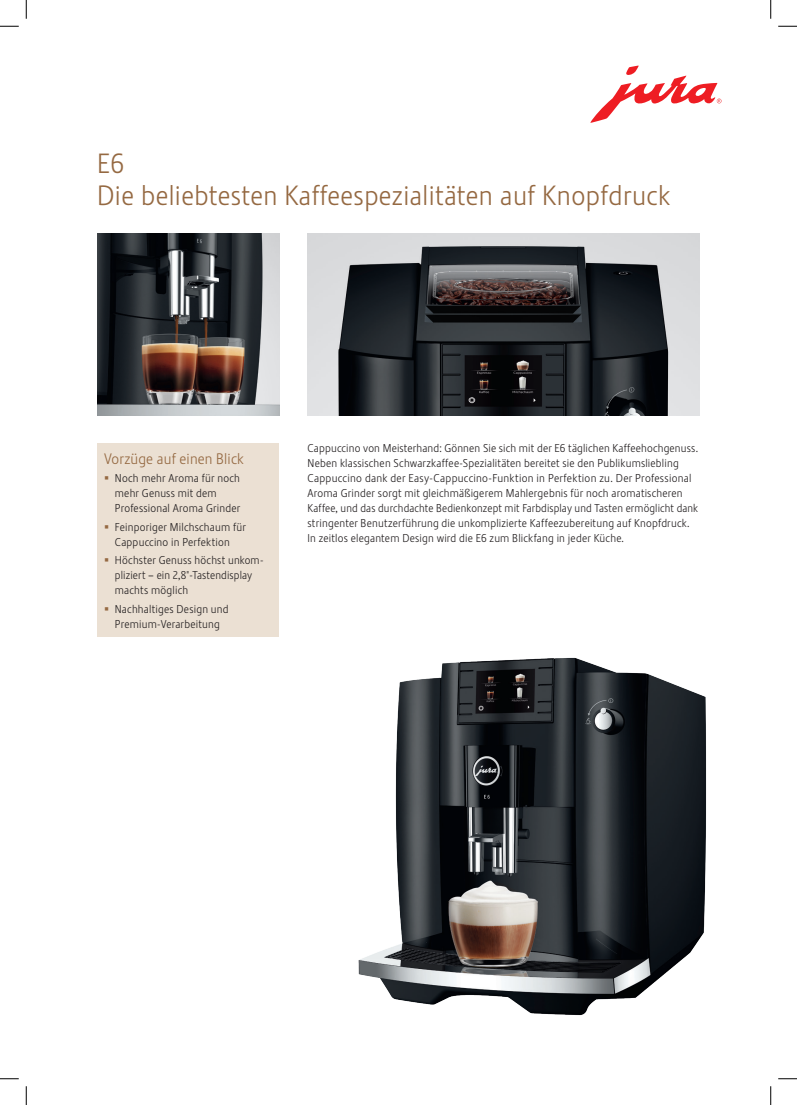
<style>
.page{position:relative;width:797px;height:1105px;background:#fff}
.page>*{position:absolute;margin:0;border:0;box-sizing:border-box;transform-origin:0 0}
.t1{font:27.5px/32.5px "Stalemate Pro 2 J Light";letter-spacing:.015em;color:#956942}
.t2{font:15px "Stalemate Pro 2 J Light";letter-spacing:.01em;color:#956942}
.t3{font:11.25px/15px "Stalemate Pro 2 J Light";letter-spacing:.015em;color:#231f20}
</style>
<div class="page">
<svg style="left:590px;top:66px;width:131px;height:57px"></svg>
<img style="left:97px;top:233px;width:182px;height:182px">
<img style="left:358px;top:657px;width:349px;height:359px">
<img style="left:307px;top:233px;width:392px;height:182px">
<div style="left:97px;top:444px;width:182px;height:193px;background:#ebe0d3"></div>
<svg style="left:0;top:25px;width:19px;height:2px"></svg>
<svg style="left:778px;top:25px;width:19px;height:2px"></svg>
<svg style="left:0;top:1078px;width:19px;height:1px"></svg>
<svg style="left:778px;top:1078px;width:19px;height:1px"></svg>
<svg style="left:25px;top:0;width:2px;height:19px"></svg>
<svg style="left:25px;top:1086px;width:2px;height:19px"></svg>
<svg style="left:770px;top:0;width:1px;height:19px"></svg>
<svg style="left:770px;top:1086px;width:1px;height:19px"></svg>
<h1 class="t1" style="left:97px;top:147px;width:574px">E6<br>Die beliebtesten Kaffeespezialitäten auf Knopfdruck</h1>
<h2 class="t2" style="left:104px;top:450px;width:141px">Vorzüge auf einen Blick</h2>
<p class="t3" style="left:115px;top:471px;width:127px">Noch mehr Aroma für noch mehr Genuss mit dem<br>Professional Aroma Grinder</p>
<p class="t3" style="left:115px;top:519px;width:132px">Feinporiger Milchschaum für<br>Cappuccino in Perfektion</p>
<p class="t3" style="left:115px;top:553px;width:150px">Höchster Genuss höchst unkom&shy;pliziert – ein 2,8"-Tastendisplay machts möglich</p>
<p class="t3" style="left:115px;top:602px;width:115px">Nachhaltiges Design und<br>Premium-Verarbeitung</p>
<p class="t3" style="left:307px;top:441px;width:392px">Cappuccino von Meisterhand: Gönnen Sie sich mit der E6 täglichen Kaffeehochgenuss.<br>Neben klassischen Schwarzkaffee-Spezialitäten bereitet sie den Publikumsliebling Cappuccino dank der Easy-Cappuccino-Funktion in Perfektion zu. Der Professional Aroma Grinder sorgt mit gleichmäßigerem Mahlergebnis für noch aromatischeren Kaffee, und das durchdachte Bedienkonzept mit Farbdisplay und Tasten ermöglicht dank stringenter Benutzerführung die unkomplizierte Kaffeezubereitung auf Knopfdruck.<br>In zeitlos elegantem Design wird die E6 zum Blickfang in jeder Küche.</p>
</div>
